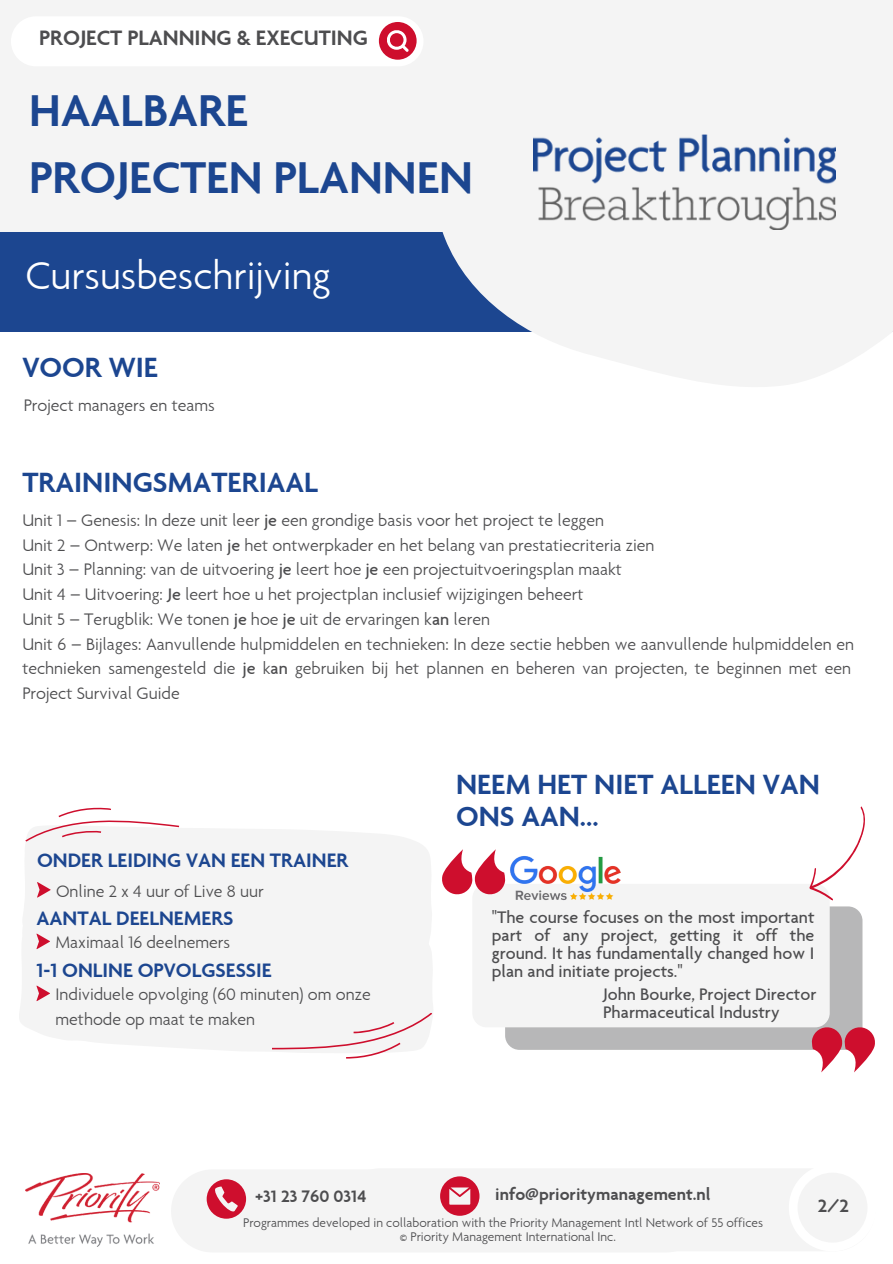
<style>
.page{position:relative;width:893px;height:1264px;background:#fff}
.page>*{position:absolute;margin:0;border:0;box-sizing:border-box;transform-origin:0 0}
.t1{font:600 48px/66.3px "Priority Sans";color:#1c4690}
.t2{font:300 41.85px "Priority Sans";color:#fff}
.t3{font:600 30px/32.7px "Priority Sans";color:#1c4690}
.t4{font:600 22.5px "Priority Sans";color:#4d4d4f}
.t5{font:600 21px "Priority Sans";color:#1c4690}
.t6{font:600 19.5px "Priority Sans";color:#4d4d4f}
.t7{font:300 18px/24.8px "Priority Sans";color:#4d4d4f}
.t8{font:18px/18px "Priority Sans";color:#4d4d4f;text-align:justify}
.t9{font:600 18px "Priority Sans";color:#4d4d4f}
.t10{font:300 13.5px "Priority Sans";color:#4d4d4f}
.s1{font-weight:400}
</style>
<div class="page">
<div style="left:0;top:0;width:892px;height:280px;background:#f4f4f4"></div>
<div style="left:0;top:232px;width:892px;height:99px;background:#1c4690"></div>
<div style="left:432px;top:0;width:460px;height:387px;background:#f4f4f4"></div>
<div style="left:11px;top:16px;width:412px;height:50px;background:#fff;border-radius:25px"></div>
<div style="left:379px;top:22px;width:37px;height:38px;background:#ce0e2d;border-radius:50%"></div>
<svg style="left:387px;top:30px;width:22px;height:22px"></svg>
<svg style="left:179px;top:826px;width:253px;height:91px"></svg>
<div style="left:23px;top:836px;width:408px;height:83px;background:#f4f4f4"></div>
<div style="left:19px;top:919px;width:414px;height:132px;background:#f4f4f4"></div>
<svg style="left:272px;top:996px;width:160px;height:63px"></svg>
<svg style="left:25px;top:807px;width:154px;height:67px"></svg>
<svg style="left:37px;top:882px;width:14px;height:15px"></svg>
<svg style="left:36px;top:933px;width:14px;height:16px"></svg>
<svg style="left:36px;top:985px;width:14px;height:16px"></svg>
<div style="left:505px;top:906px;width:357px;height:143px;background:#b7b7b8;border-radius:14px"></div>
<div style="left:472px;top:883px;width:357px;height:144px;background:#f4f4f4;border-radius:14px"></div>
<svg style="left:811px;top:1026px;width:64px;height:46px"></svg>
<svg style="left:442px;top:849px;width:58px;height:46px"></svg>
<img style="left:500px;top:856px;width:121px;height:45px">
<svg style="left:809px;top:806px;width:56px;height:95px"></svg>
<img style="left:25px;top:1173px;width:134px;height:73px">
<svg style="left:171px;top:1169px;width:696px;height:83px"></svg>
<img style="left:534px;top:135px;width:301px;height:94px">
<p class="t4" style="left:39px;top:29px;width:330px">PROJECT PLANNING &amp; EXECUTING</p>
<h6 class="t1" style="left:29px;top:83px;width:445px">HAALBARE<br>PROJECTEN PLANNEN</h6>
<p class="t2" style="left:25px;top:259px;width:306px">Cursusbeschrijving</p>
<h4 class="t3" style="left:22px;top:354px;width:137px">VOOR WIE</h4>
<p class="t7" style="left:24px;top:394px;width:193px">Project managers en teams</p>
<p class="t3" style="left:22px;top:469px;width:297px">TRAININGSMATERIAAL</p>
<h3 class="t7" style="left:22px;top:509px;width:833px">Unit 1 – Genesis: In deze unit leer <span class="s1">je</span> een grondige basis voor het project te leggen<br>Unit 2 – Ontwerp: We laten <span class="s1">je</span> het ontwerpkader en het belang van prestatiecriteria zien<br>Unit 3 – Planning: van de uitvoering <span class="s1">je</span> leert hoe <span class="s1">je</span> een projectuitvoeringsplan maakt<br>Unit 4 – Uitvoering: <span class="s1">Je</span> leert hoe u het projectplan inclusief wijzigingen beheert<br>Unit 5 – Terugblik: We tonen <span class="s1">je</span> hoe <span class="s1">je</span> uit de ervaringen k<span class="s1">an</span> leren<br>Unit 6 – Bijlages: Aanvullende hulpmiddelen en technieken: In deze sectie hebben we aanvullende hulpmiddelen en technieken samengesteld die <span class="s1">je</span> k<span class="s1">an</span> gebruiken bij het plannen en beheren van projecten, te beginnen met een Project Survival Guide</h3>
<p class="t5" style="left:37px;top:851px;width:313px">ONDER LEIDING VAN EEN TRAINER</p>
<h6 class="t7" style="left:56px;top:880px;width:209px">Online 2 x 4 uur of Live 8 uur</h6>
<h4 class="t7" style="left:56px;top:931px;width:176px">Maximaal 16 deelnemers</h4>
<p class="t7" style="left:56px;top:983px;width:316px">Individuele opvolging (60 minuten) om onze methode op maat te maken</p>
<h4 class="t5" style="left:36px;top:910px;width:198px">AANTAL DEELNEMERS</h4>
<h1 class="t5" style="left:36px;top:961px;width:237px">1-1 ONLINE OPVOLGSESSIE</h1>
<p class="t3" style="left:456px;top:771px;width:365px">NEEM HET NIET ALLEEN VAN<br>ONS AAN...</p>
<h6 class="t8" style="left:492px;top:909px;width:324px">"The course focuses on the most important part of any project, getting it off the ground. It has fundamentally changed how I plan and initiate projects."</h6>
<h3 class="t8" style="left:603px;top:987px;width:215px">John Bourke, Project Director<br>Pharmaceutical Industry</h3>
<h6 class="t9" style="left:255px;top:1189px;width:113px">+31 23 760 0314</h6>
<h4 class="t9" style="left:495px;top:1186px;width:217px">info@prioritymanagement.nl</h4>
<h6 class="t10" style="left:243px;top:1217px;width:521px">Programmes developed in collaboration with the Priority Management Intl Network of 55 offices</h6>
<p class="t10" style="left:400px;top:1231px;width:217px">© Priority Management International Inc.</p>
<p class="t6" style="left:817px;top:1197px;width:33px">2/2</p>
</div>
